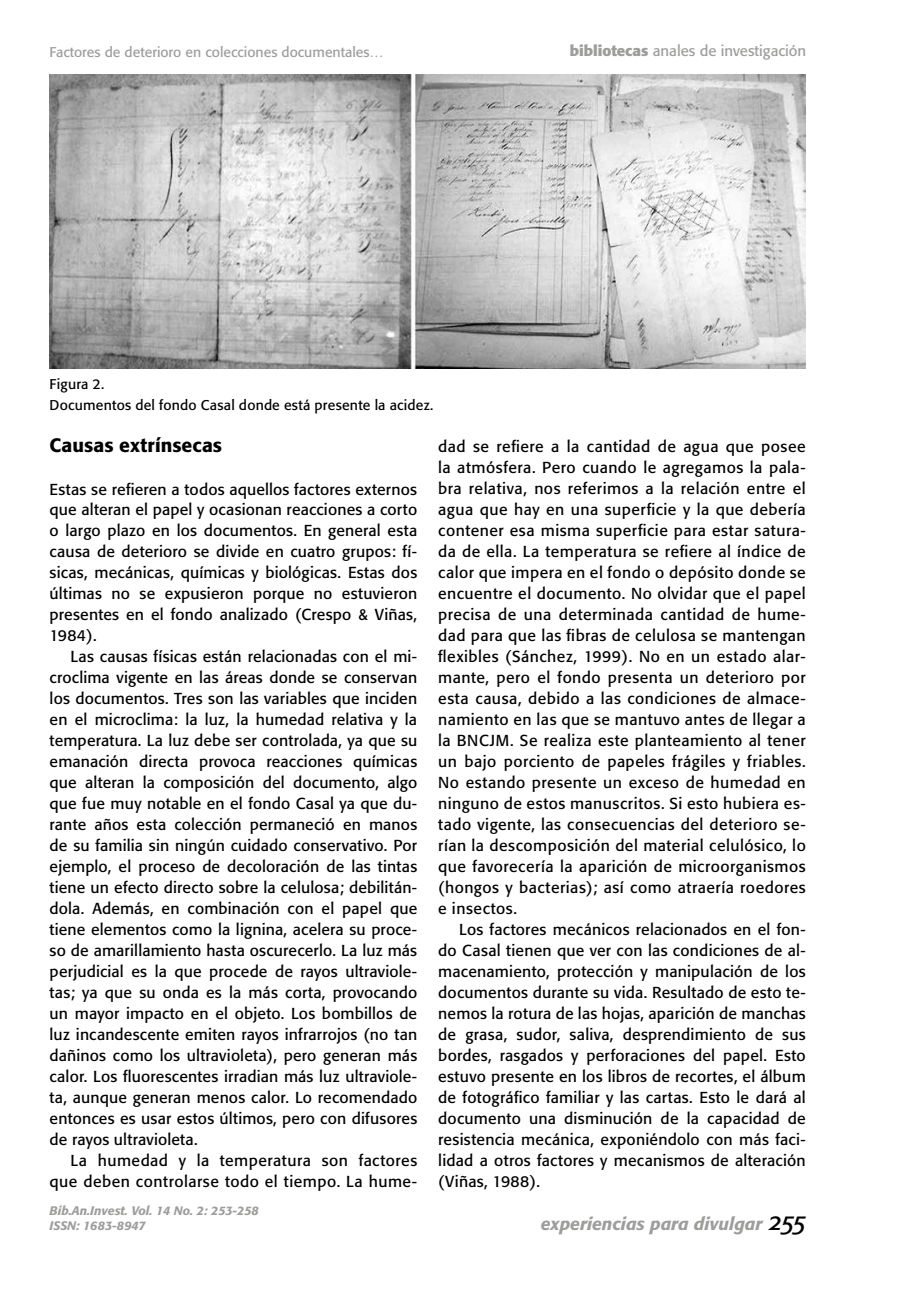
<style>
.page{position:relative;width:913px;height:1290px;background:#fff}
.page>*{position:absolute;margin:0;border:0;box-sizing:border-box;transform-origin:0 0}
.t1{font:500 19.25px "Formata";letter-spacing:.005em;color:#000}
.t2{font:italic 500 17.5px "Formata";color:#9d9d9c}
.t3{font:15.75px/21px "Formata";letter-spacing:.025em;color:#000;text-align:justify}
.t4{font:14.88px "Formata";color:#9d9d9c}
.t5{font:14px/21px "Formata";letter-spacing:.015em;color:#000}
.t6{font:14px "Formata";color:#9d9d9c}
.t7{font:italic 500 12.25px "Formata";color:#9d9d9c}
.s1{font-weight:700}
</style>
<div class="page">
<img style="left:50px;top:74px;width:756px;height:294px">
<p class="t6" style="left:50px;top:43px;width:335px">Factores de deterioro en colecciones documentales…</p>
<p class="t4" style="left:570px;top:42px;width:238px"><span class="s1">bibliotecas</span> anales de investigación</p>
<p class="t5" style="left:50px;top:374px;width:385px">Figura 2.<br>Documentos del fondo Casal donde está presente la acidez.</p>
<p class="t1" style="left:50px;top:434px;width:174px">Causas extrínsecas</p>
<p class="t3" style="left:50px;top:478px;width:369px">Estas se refieren a todos aquellos factores externos que alteran el papel y ocasionan reacciones a corto o largo plazo en los documentos. En general esta causa de deterioro se divide en cuatro grupos: fí&shy;sicas, mecánicas, químicas y biológicas. Estas dos últimas no se expusieron porque no estuvieron presentes en el fondo analizado (Crespo &amp; Viñas, 1984).</p>
<p class="t3" style="left:50px;top:646px;width:369px;text-indent:21px">Las causas físicas están relacionadas con el mi&shy;croclima vigente en las áreas donde se conservan los documentos. Tres son las variables que inciden en el microclima: la luz, la humedad relativa y la temperatura. La luz debe ser controlada, ya que su emanación directa provoca reacciones químicas que alteran la composición del documento, algo que fue muy notable en el fondo Casal ya que du&shy;rante años esta colección permaneció en manos de su familia sin ningún cuidado conservativo. Por ejemplo, el proceso de decoloración de las tintas tiene un efecto directo sobre la celulosa; debilitán&shy;dola. Además, en combinación con el papel que tiene elementos como la lignina, acelera su proce&shy;so de amarillamiento hasta oscurecerlo. La luz más perjudicial es la que procede de rayos ultraviole&shy;tas; ya que su onda es la más corta, provocando un mayor impacto en el objeto. Los bombillos de luz incandescente emiten rayos infrarrojos (no tan dañinos como los ultravioleta), pero generan más calor. Los fluorescentes irradian más luz ultraviole&shy;ta, aunque generan menos calor. Lo recomendado entonces es usar estos últimos, pero con difusores de rayos ultravioleta.</p>
<p class="t3" style="left:50px;top:1150px;width:369px;text-align:right">La humedad y la temperatura son factores que deben controlarse todo el tiempo. La hume-</p>
<p class="t3" style="left:438px;top:436px;width:369px">dad se refiere a la cantidad de agua que posee la atmósfera. Pero cuando le agregamos la pala&shy;bra relativa, nos referimos a la relación entre el agua que hay en una superficie y la que debería contener esa misma superficie para estar satura&shy;da de ella. La temperatura se refiere al índice de calor que impera en el fondo o depósito donde se encuentre el documento. No olvidar que el papel precisa de una determinada cantidad de hume&shy;dad para que las fibras de celulosa se mantengan flexibles (Sánchez, 1999). No en un estado alar&shy;mante, pero el fondo presenta un deterioro por esta causa, debido a las condiciones de almace&shy;namiento en las que se mantuvo antes de llegar a la BNCJM. Se realiza este planteamiento al tener un bajo porciento de papeles frágiles y friables.<br>No estando presente un exceso de humedad en ninguno de estos manuscritos. Si esto hubiera es&shy;tado vigente, las consecuencias del deterioro se&shy;rían la descomposición del material celulósico, lo que favorecería la aparición de microorganismos (hongos y bacterias); así como atraería roedores e insectos.</p>
<p class="t3" style="left:438px;top:919px;width:369px;text-indent:21px">Los factores mecánicos relacionados en el fon&shy;do Casal tienen que ver con las condiciones de al&shy;macenamiento, protección y manipulación de los documentos durante su vida. Resultado de esto te&shy;nemos la rotura de las hojas, aparición de manchas de grasa, sudor, saliva, desprendimiento de sus bordes, rasgados y perforaciones del papel. Esto estuvo presente en los libros de recortes, el álbum de fotográfico familiar y las cartas. Esto le dará al documento una disminución de la capacidad de resistencia mecánica, exponiéndolo con más faci&shy;lidad a otros factores y mecanismos de alteración (Viñas, 1988).</p>
<p class="t7" style="left:50px;top:1203px;width:211px">Bib.An.Invest. Vol. 14 No. 2: 253-258</p>
<p class="t7" style="left:50px;top:1218px;width:97px">ISSN: 1683-8947</p>
<p class="t2" style="left:541px;top:1213px;width:223px">experiencias para divulgar</p>
</div>
